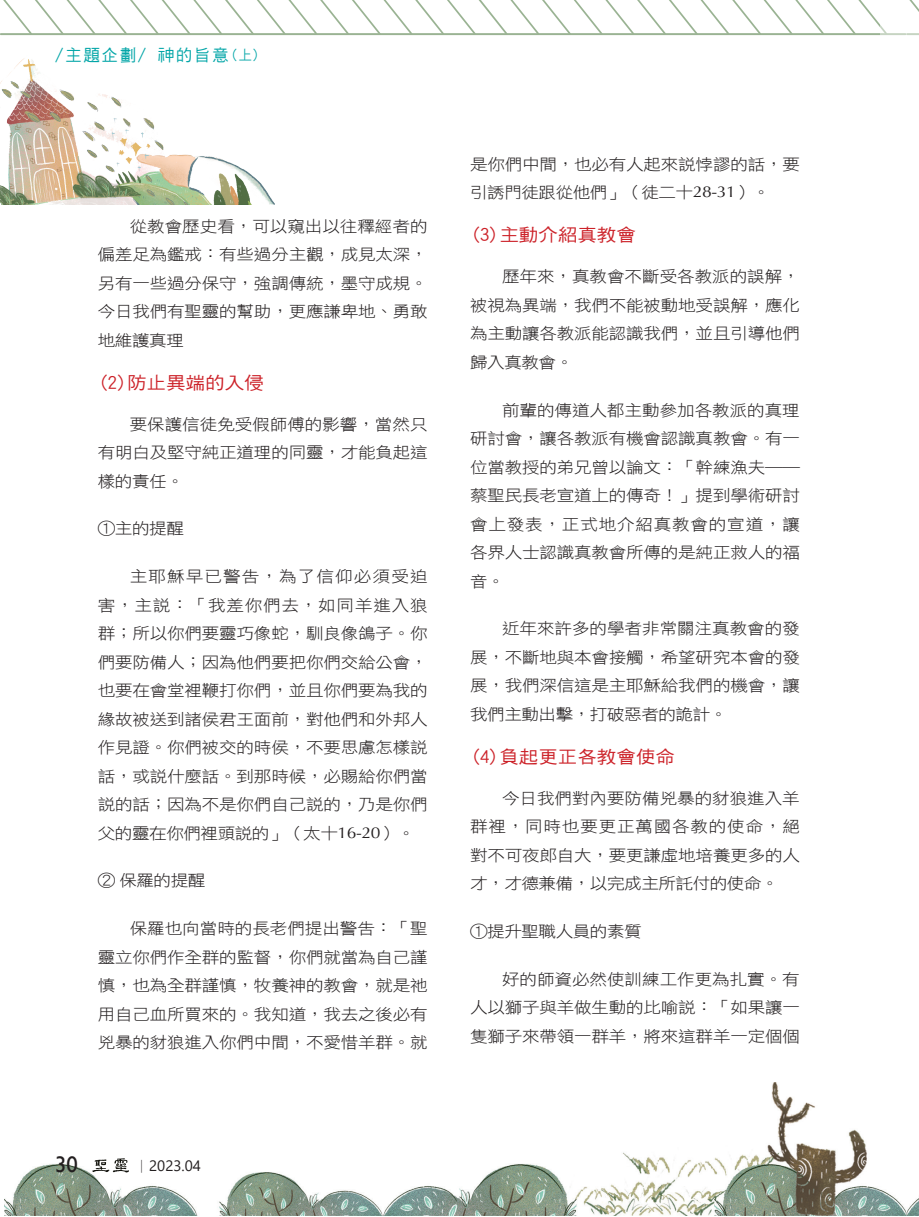
<style>
.page{position:relative;width:919px;height:1217px;background:#fff}
.page>*{position:absolute;margin:0;border:0;box-sizing:border-box;transform-origin:0 0}
.t1{font:22.5px "Gill Sans";color:#231f20}
.小標{font:17.55px "DF Hei W5 WIN BF";color:#cc2128;scale:1.11 1}
.作者_大{font:16.5px "DF Hei W5 WIN BF";letter-spacing:.1em;color:#00a5a7}
.t2{font:15.75px/28.5px "DF Hei W3 WIN BF";letter-spacing:-.01em;color:#231f20;text-align:justify;scale:1.11 1}
.t3{font:15px "Segoe UI";color:#231f20}
.s1{font-size:13.5px}
.s2{font-family:"Optima"}
.s3{font-family:"Adobe Ming Std";font-weight:300}
</style>
<div class="page">
<img style="left:5px;top:1082px;width:913px;height:132px">
<img style="left:0;top:58px;width:274px;height:147px">
<svg style="left:0;top:0;width:918px;height:35px"></svg>
<svg style="left:92px;top:1157px;width:37px;height:15px"></svg>
<div style="left:880px;top:23px;width:38px;height:30px;background:#fff"></div>
<p class="作者_大" style="left:55px;top:47px;width:206px">/主題企劃/ 神的旨意<span class="s1">(上)</span></p>
<p class="t2" style="left:98px;top:212px;width:298px;text-indent:32px">從教會歷史看，可以窺出以往釋經者的偏差足為鑑戒：有些過分主觀，成見太深，另有一些過分保守，強調傳統，墨守成規。今日我們有聖靈的幫助，更應謙卑地、勇敢地維護真理</p>
<p class="小標" style="left:98px;top:373px;width:151px">(2)防止異端的入侵</p>
<p class="t2" style="left:98px;top:409px;width:298px;text-indent:32px">要保護信徒免受假師傅的影響，當然只有明白及堅守純正道理的同靈，才能負起這樣的責任。</p>
<p class="t2" style="left:98px;top:514px;width:79px">①主的提醒</p>
<p class="t2" style="left:98px;top:562px;width:298px;text-indent:32px">主耶穌早已警告，為了信仰必須受迫害，主說：「我差你們去，如同羊進入狼群；所以你們要靈巧像蛇，馴良像鴿子。你們要防備人；因為他們要把你們交給公會，也要在會堂裡鞭打你們，並且你們要為我的緣故被送到諸侯君王面前，對他們和外邦人作見證。你們被交的時侯，不要思慮怎樣說話，或說什麼話。到那時候，必賜給你們當說的話；因為不是你們自己說的，乃是你們父的靈在你們裡頭說的」（太十<span class="s2">16-20</span>）。</p>
<p class="t2" style="left:98px;top:866px;width:98px">② 保羅的提醒</p>
<p class="t2" style="left:98px;top:913px;width:298px;text-indent:32px">保羅也向當時的長老們提出警告：「聖靈立你們作全群的監督，你們就當為自己謹慎，也為全群謹慎，牧養神的教會，就是祂用自己血所買來的。我知道，我去之後必有兇暴的豺狼進入你們中間，不愛惜羊群。就</p>
<p class="t1" style="left:55px;top:1150px;width:24px">30</p>
<p class="t3" style="left:134px;top:1151px;width:68px"><span class="s3">｜</span>2023.04</p>
<p class="t2" style="left:470px;top:150px;width:298px">是你們中間，也必有人起來說悖謬的話，要引誘門徒跟從他們」（徒二十<span class="s2">28-31</span>）。</p>
<p class="小標" style="left:470px;top:226px;width:151px">(3)主動介紹真教會</p>
<p class="t2" style="left:470px;top:262px;width:298px;text-indent:32px">歷年來，真教會不斷受各教派的誤解，被視為異端，我們不能被動地受誤解，應化為主動讓各教派能認識我們，並且引導他們歸入真教會。</p>
<p class="t2" style="left:470px;top:395px;width:298px;text-indent:32px">前輩的傳道人都主動參加各教派的真理研討會，讓各教派有機會認識真教會。有一位當教授的弟兄曾以論文：「幹練漁夫――蔡聖民長老宣道上的傳奇！」提到學術研討會上發表，正式地介紹真教會的宣道，讓各界人士認識真教會所傳的是純正救人的福音。</p>
<p class="t2" style="left:470px;top:614px;width:298px;text-indent:32px">近年來許多的學者非常關注真教會的發展，不斷地與本會接觸，希望研究本會的發展，我們深信這是主耶穌給我們的機會，讓我們主動出擊，打破惡者的詭計。</p>
<p class="小標" style="left:470px;top:747px;width:186px">(4)負起更正各教會使命</p>
<p class="t2" style="left:470px;top:783px;width:298px;text-indent:32px">今日我們對內要防備兇暴的豺狼進入羊群裡，同時也要更正萬國各教的使命，絕對不可夜郎自大，要更謙虛地培養更多的人才，才德兼備，以完成主所託付的使命。</p>
<p class="t2" style="left:470px;top:916px;width:156px">①提升聖職人員的素質</p>
<p class="t2" style="left:470px;top:964px;width:298px;text-indent:32px">好的師資必然使訓練工作更為扎實。有人以獅子與羊做生動的比喻說：「如果讓一隻獅子來帶領一群羊，將來這群羊一定個個</p>
</div>
